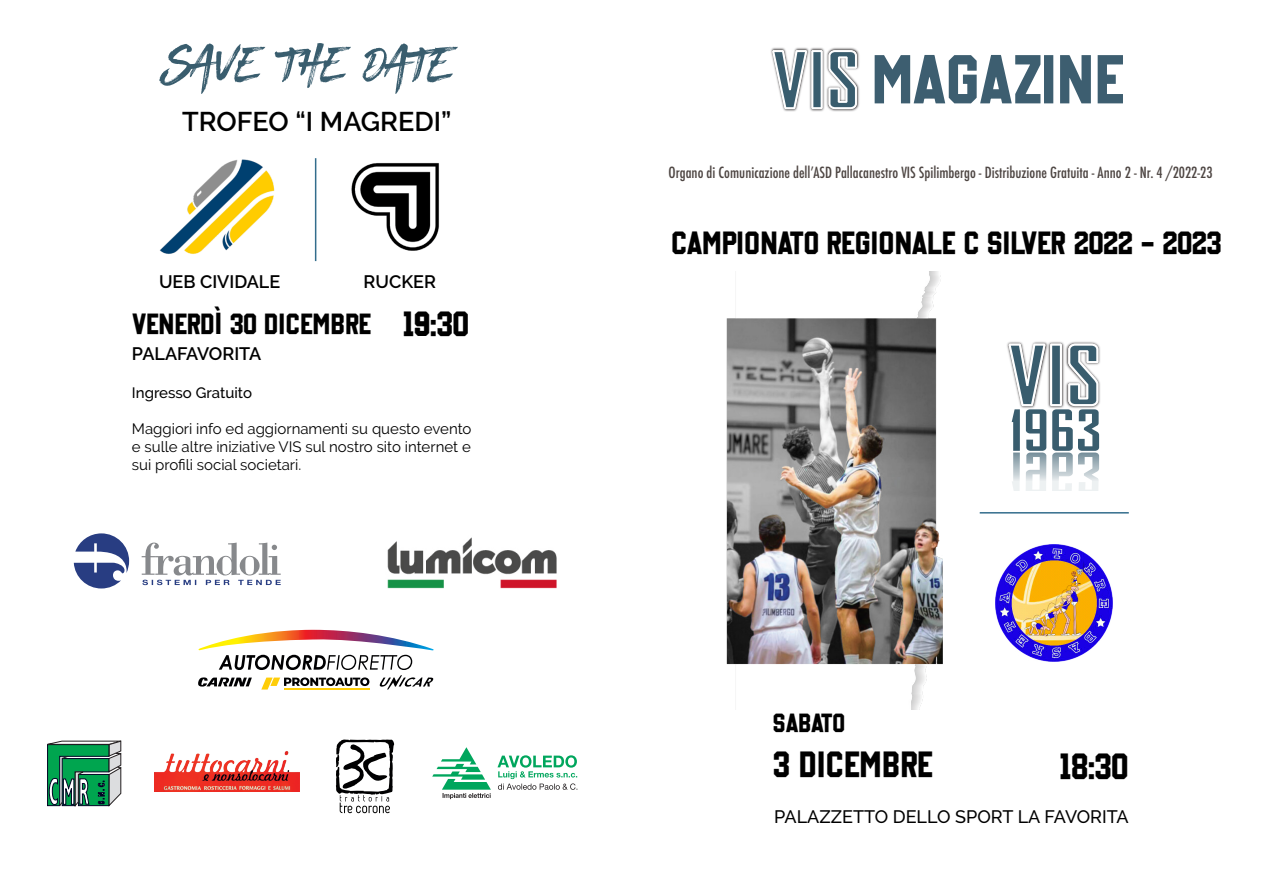
<style>
.page{position:relative;width:1263px;height:893px;background:#fff}
.page>*{position:absolute;margin:0;border:0;box-sizing:border-box;transform-origin:0 0}
.t1{font:70.5px "Basketball";color:#3d5e70}
.t2{font:54px "BLACKHAWK";color:#395d6e}
.t3{font:37.5px "Basketball";letter-spacing:.045em;color:#000}
.t4{font:36px "Basketball";color:#000}
.t5{font:33px "Basketball";color:#000}
.t6{font:30px "Basketball";color:#000}
.t7{font:600 27px "Raleway";color:#000}
.t8{font:27px "Basketball";color:#000}
.t9{font:500 18px "Raleway";color:#000}
.t10{font:600 18px "Raleway";color:#000}
.t11{font:15px/18px "Raleway";color:#000;text-align:justify}
.t12{font:500 condensed 15px "Futura";color:#4d4542}
.t13{font:500 15px "Raleway";color:#000}
.s1{font-family:"Raleway";font-weight:700}
</style>
<div class="page">
<img style="left:771px;top:47px;width:37px;height:64px">
<img style="left:808px;top:47px;width:52px;height:64px">
<svg style="left:772px;top:50px;width:85px;height:59px"></svg>
<svg style="left:142px;top:543px;width:139px;height:42px"></svg>
<svg style="left:74px;top:533px;width:55px;height:55px"></svg>
<img style="left:387px;top:537px;width:170px;height:51px">
<hr style="left:980px;top:512px;width:149px;height:2px;background:#336d8c">
<img style="left:1007px;top:341px;width:40px;height:9px">
<img style="left:1047px;top:341px;width:53px;height:63px">
<svg style="left:1008px;top:344px;width:91px;height:147px"></svg>
<svg style="left:198px;top:630px;width:236px;height:59px"></svg>
<img style="left:154px;top:751px;width:146px;height:40px">
<svg style="left:497px;top:755px;width:80px;height:35px"></svg>
<svg style="left:432px;top:747px;width:59px;height:52px"></svg>
<svg style="left:47px;top:740px;width:75px;height:67px;background:#479672"></svg>
<svg style="left:336px;top:740px;width:58px;height:73px"></svg>
<img style="left:160px;top:159px;width:115px;height:95px">
<img style="left:351px;top:163px;width:88px;height:88px">
<hr style="left:315px;top:158px;width:1px;height:103px;background:#336d8c">
<img style="left:996px;top:545px;width:117px;height:117px">
<img style="left:726px;top:271px;width:217px;height:439px">
<p class="t2" style="left:165px;top:31px;width:290px">SAVE THE DATE</p>
<p class="t7" style="left:182px;top:106px;width:271px">TROFEO “I MAGREDI”</p>
<p class="t10" style="left:364px;top:271px;width:74px">RUCKER</p>
<p class="t6" style="left:132px;top:311px;width:241px">VENERD<span class="s1">Ì</span> 30 DICEMBRE</p>
<p class="t4" style="left:403px;top:309px;width:67px">19:30</p>
<p class="t10" style="left:159px;top:271px;width:123px">UEB CIVIDALE</p>
<p class="t10" style="left:132px;top:343px;width:131px">PALAFAVORITA</p>
<p class="t13" style="left:132px;top:384px;width:122px">Ingresso Gratuito</p>
<p class="t11" style="left:132px;top:420px;width:341px">Maggiori info ed aggiornamenti su questo evento e sulle altre iniziative VIS sul nostro sito internet e sui profili social societari.</p>
<p class="t1" style="left:873px;top:50px;width:253px">MAGAZINE</p>
<p class="t12" style="left:668px;top:163px;width:546px">Organo di Comunicazione dell’ASD Pallacanestro VIS Spilimbergo - Distribuzione Gratuita - Anno 2 - Nr. 4 /2022-23</p>
<p class="t5" style="left:672px;top:229px;width:551px">CAMPIONATO REGIONALE C SILVER 2022 - 2023</p>
<p class="t8" style="left:773px;top:712px;width:73px">SABATO</p>
<p class="t3" style="left:773px;top:749px;width:161px">3 DICEMBRE</p>
<p class="t3" style="left:1060px;top:750px;width:70px">18:30</p>
<p class="t9" style="left:774px;top:806px;width:356px">PALAZZETTO DELLO SPORT LA FAVORITA</p>
</div>
